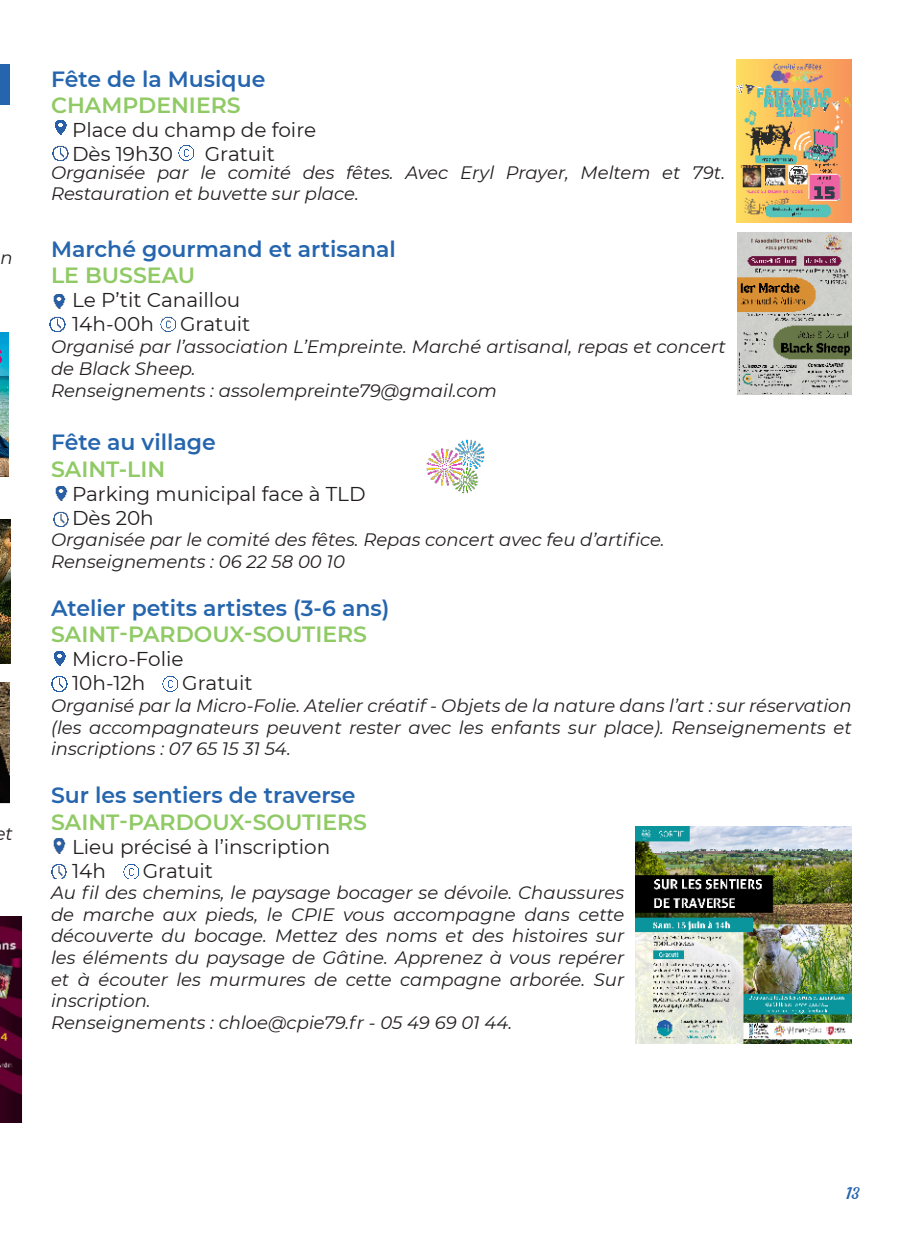
<style>
.page{position:relative;width:908px;height:1259px;background:#fff}
.page>*{position:absolute;margin:0;border:0;box-sizing:border-box;transform-origin:0 0}
.t1{font:600 22px "Montserrat";color:#2565ae}
.t2{font:600 22px "Montserrat";color:#8fca64}
.t3{font:20px/24px "Montserrat";color:#231f20}
.t4{font:italic 18px/21.6px "Montserrat";color:#231f20}
.t5{font:16px "Allora";color:#2565ae}
</style>
<div class="page">
<div style="left:0;top:64px;width:9px;height:41px;background:#2565ae"></div>
<img style="left:55px;top:120px;width:12px;height:15px">
<img style="left:53px;top:145px;width:15px;height:15px">
<img style="left:53px;top:294px;width:13px;height:15px">
<img style="left:50px;top:316px;width:15px;height:16px">
<img style="left:161px;top:316px;width:15px;height:16px">
<img style="left:178px;top:145px;width:16px;height:15px">
<img style="left:55px;top:486px;width:13px;height:15px">
<img style="left:53px;top:511px;width:16px;height:15px">
<img style="left:737px;top:232px;width:114px;height:162px">
<img style="left:0;top:332px;width:9px;height:144px">
<img style="left:0;top:519px;width:11px;height:144px">
<img style="left:0;top:916px;width:22px;height:207px">
<img style="left:0;top:682px;width:9px;height:122px">
<img style="left:635px;top:827px;width:216px;height:216px">
<img style="left:54px;top:651px;width:12px;height:14px">
<img style="left:52px;top:676px;width:15px;height:15px">
<img style="left:163px;top:676px;width:15px;height:15px">
<img style="left:53px;top:838px;width:13px;height:15px">
<img style="left:51px;top:864px;width:16px;height:15px">
<img style="left:124px;top:864px;width:15px;height:15px">
<img style="left:736px;top:60px;width:115px;height:163px">
<img style="left:426px;top:439px;width:59px;height:55px">
<p class="t4" style="left:1px;top:246px;width:14px">n</p>
<p class="t4" style="left:5px;top:822px;width:9px">t</p>
<p class="t1" style="left:51px;top:63px;width:216px">Fête de la Musique</p>
<p class="t2" style="left:51px;top:89px;width:191px">CHAMPDENIERS</p>
<p class="t3" style="left:72px;top:117px;width:245px">Place du champ de foire<br>Dès 19h30</p>
<p class="t3" style="left:205px;top:141px;width:72px">Gratuit</p>
<p class="t4" style="left:51px;top:161px;width:675px">Organisée par le comité des fêtes. Avec Eryl Prayer, Meltem et 79t.<br>Restauration et buvette sur place.</p>
<p class="t1" style="left:51px;top:233px;width:346px">Marché gourmand et artisanal</p>
<p class="t2" style="left:51px;top:260px;width:146px">LE BUSSEAU</p>
<p class="t3" style="left:72px;top:287px;width:170px">Le P’tit Canaillou<br>14h-00h</p>
<p class="t3" style="left:180px;top:311px;width:72px">Gratuit</p>
<p class="t4" style="left:51px;top:335px;width:676px">Organisé par l’association L’Empreinte. Marché artisanal, repas et concert de Black Sheep.<br>Renseignements : assolempreinte79@gmail.com</p>
<p class="t1" style="left:51px;top:427px;width:166px">Fête au village</p>
<p class="t2" style="left:51px;top:453px;width:116px">SAINT-LIN</p>
<p class="t3" style="left:72px;top:481px;width:295px">Parking municipal face à TLD<br>Dès 20h</p>
<p class="t4" style="left:51px;top:528px;width:615px">Organisée par le comité des fêtes. Repas concert avec feu d’artifice.<br>Renseignements : 06 22 58 00 10</p>
<p class="t1" style="left:51px;top:592px;width:340px">Atelier petits artistes (3-6 ans)</p>
<p class="t2" style="left:51px;top:619px;width:317px">SAINT-PARDOUX-SOUTIERS</p>
<p class="t3" style="left:72px;top:646px;width:113px">Micro-Folie<br>10h-12h</p>
<p class="t3" style="left:182px;top:670px;width:72px">Gratuit</p>
<p class="t4" style="left:51px;top:694px;width:801px;text-align:justify">Organisé par la Micro-Folie. Atelier créatif - Objets de la nature dans l’art : sur réservation (les accompagnateurs peuvent rester avec les enfants sur place). Renseignements et inscriptions : 07 65 15 31 54.</p>
<p class="t1" style="left:51px;top:779px;width:306px">Sur les sentiers de traverse</p>
<p class="t2" style="left:51px;top:806px;width:317px">SAINT-PARDOUX-SOUTIERS</p>
<p class="t3" style="left:72px;top:833px;width:260px">Lieu précisé à l’inscription<br>14h</p>
<p class="t3" style="left:143px;top:857px;width:72px">Gratuit</p>
<p class="t4" style="left:51px;top:881px;width:574px">Au fil des chemins, le paysage bocager se dévoile. Chaussures de marche aux pieds, le CPIE vous accompagne dans cette découverte du bocage. Mettez des noms et des histoires sur les éléments du paysage de Gâtine. Apprenez à vous repérer et à écouter les murmures de cette campagne arborée. Sur inscription.<br>Renseignements : chloe@cpie79.fr - 05 49 69 01 44.</p>
<p class="t5" style="left:844px;top:1184px;width:15px">13</p>
</div>
